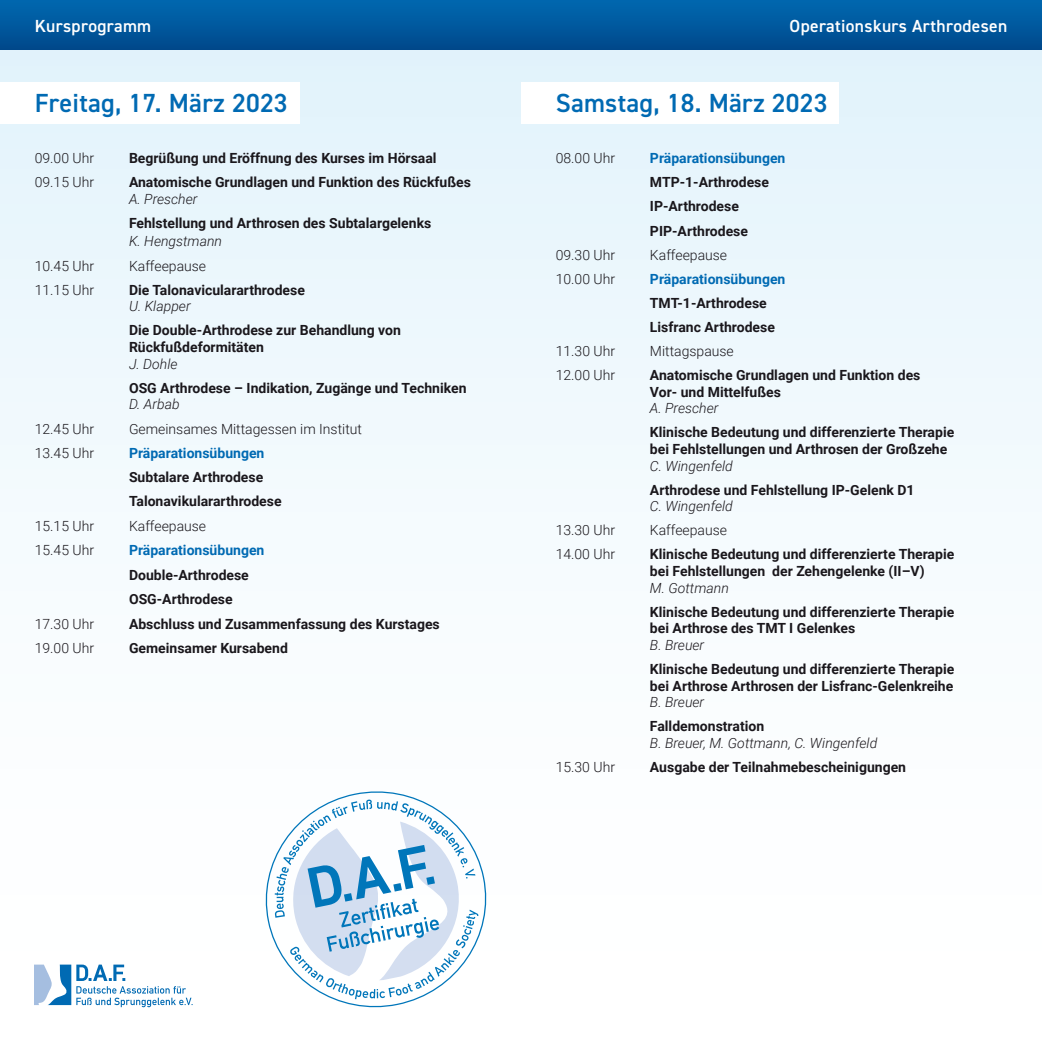
<style>
.page{position:relative;width:1042px;height:1042px;background:#fff}
.page>*{position:absolute;margin:0;border:0;box-sizing:border-box;transform-origin:0 0}
.t1{font:600 26.25px "DIN2014";letter-spacing:.01em;color:#006ab3}
.t2{font:600 17.5px "DIN2014";letter-spacing:.02em;color:#fff}
.t3{font:700 14px/16.6px "Roboto";color:#1a171c}
.t4{font:300 14px "Roboto";color:#1a171c}
.t5{font:italic 300 14px "Roboto";color:#1a171c}
.t6{font:700 14px "Roboto";color:#006ab3}
</style>
<div class="page">
<div style="left:0;top:50px;width:1042px;height:992px;background:linear-gradient(to bottom,#e4f4fb,#fff)"></div>
<div style="left:507px;top:0;width:535px;height:50px;background:linear-gradient(to bottom,#0069b0,#00498c)"></div>
<div style="left:0;top:0;width:521px;height:50px;background:linear-gradient(to bottom,#0069b0,#00498c)"></div>
<svg style="left:35px;top:964px;width:158px;height:43px"></svg>
<svg style="left:256px;top:781px;width:240px;height:236px"></svg>
<svg style="left:275px;top:799px;width:203px;height:200px"></svg>
<div style="left:0;top:82px;width:300px;height:42px;background:#fff"></div>
<div style="left:521px;top:82px;width:317px;height:42px;background:#fff"></div>
<p class="t2" style="left:35px;top:14px;width:118px">Kursprogramm</p>
<p class="t2" style="left:789px;top:14px;width:219px">Operationskurs Arthrodesen</p>
<h1 class="t1" style="left:35px;top:85px;width:254px">Freitag, 17. März 2023</h1>
<h1 class="t1" style="left:556px;top:85px;width:273px">Samstag, 18. März 2023</h1>
<p class="t4" style="left:35px;top:149px;width:61px">09.00 Uhr</p>
<p class="t3" style="left:129px;top:149px;width:309px">Begrüßung und Eröffnung des Kurses im Hörsaal</p>
<p class="t4" style="left:35px;top:173px;width:61px">09.15 Uhr</p>
<p class="t3" style="left:129px;top:174px;width:343px">Anatomische Grundlagen und Funktion des Rückfußes</p>
<p class="t5" style="left:129px;top:189px;width:70px">A. Prescher</p>
<p class="t3" style="left:129px;top:214px;width:304px">Fehlstellung und Arthrosen des Subtalargelenks</p>
<p class="t5" style="left:129px;top:231px;width:95px">K. Hengstmann</p>
<p class="t4" style="left:35px;top:256px;width:61px">10.45 Uhr</p>
<p class="t4" style="left:129px;top:256px;width:79px">Kaffeepause</p>
<p class="t4" style="left:35px;top:280px;width:61px">11.15 Uhr</p>
<p class="t3" style="left:129px;top:281px;width:177px">Die Talonaviculararthrodese</p>
<p class="t5" style="left:129px;top:296px;width:63px">U. Klapper</p>
<p class="t3" style="left:129px;top:321px;width:273px">Die Double-Arthrodese zur Behandlung von<br>Rückfußdeformitäten</p>
<p class="t5" style="left:129px;top:354px;width:50px">J. Dohle</p>
<p class="t3" style="left:129px;top:379px;width:339px">OSG Arthrodese – Indikation, Zugänge und Techniken</p>
<p class="t5" style="left:129px;top:394px;width:52px">D. Arbab</p>
<p class="t4" style="left:35px;top:419px;width:61px">12.45 Uhr</p>
<p class="t4" style="left:129px;top:419px;width:234px">Gemeinsames Mittagessen im Institut</p>
<p class="t4" style="left:35px;top:443px;width:61px">13.45 Uhr</p>
<p class="t6" style="left:129px;top:443px;width:137px">Präparationsübungen</p>
<p class="t3" style="left:129px;top:465px;width:154px;line-height:24.2px">Subtalare Arthrodese<br>Talonavikulararthrodese</p>
<p class="t4" style="left:35px;top:516px;width:61px">15.15 Uhr</p>
<p class="t4" style="left:129px;top:516px;width:79px">Kaffeepause</p>
<p class="t4" style="left:35px;top:541px;width:61px">15.45 Uhr</p>
<p class="t6" style="left:129px;top:541px;width:137px">Präparationsübungen</p>
<p class="t3" style="left:129px;top:562px;width:121px;line-height:24.2px">Double-Arthrodese<br>OSG-Arthrodese</p>
<p class="t4" style="left:35px;top:614px;width:61px">17.30 Uhr</p>
<p class="t3" style="left:129px;top:615px;width:312px">Abschluss und Zusammenfassung des Kurstages</p>
<p class="t4" style="left:35px;top:638px;width:61px">19.00 Uhr</p>
<p class="t3" style="left:129px;top:639px;width:160px">Gemeinsamer Kursabend</p>
<p class="t4" style="left:556px;top:149px;width:61px">08.00 Uhr</p>
<p class="t6" style="left:650px;top:149px;width:137px">Präparationsübungen</p>
<p class="t3" style="left:650px;top:170px;width:121px;line-height:24.2px">MTP-1-Arthrodese<br>IP-Arthrodese<br>PIP-Arthrodese</p>
<p class="t4" style="left:556px;top:245px;width:61px">09.30 Uhr</p>
<p class="t4" style="left:650px;top:245px;width:79px">Kaffeepause</p>
<p class="t4" style="left:556px;top:269px;width:61px">10.00 Uhr</p>
<p class="t6" style="left:650px;top:269px;width:137px">Präparationsübungen</p>
<p class="t3" style="left:650px;top:290px;width:126px;line-height:24.2px">TMT-1-Arthrodese<br>Lisfranc Arthrodese</p>
<p class="t4" style="left:556px;top:341px;width:61px">11.30 Uhr</p>
<p class="t4" style="left:650px;top:341px;width:85px">Mittagspause</p>
<p class="t4" style="left:556px;top:365px;width:61px">12.00 Uhr</p>
<p class="t3" style="left:650px;top:366px;width:272px">Anatomische Grundlagen und Funktion des<br>Vor- und Mittelfußes</p>
<p class="t5" style="left:650px;top:398px;width:70px">A. Prescher</p>
<p class="t3" style="left:650px;top:423px;width:306px">Klinische Bedeutung und differenzierte Therapie bei Fehlstellungen und Arthrosen der Großzehe</p>
<p class="t5" style="left:650px;top:456px;width:84px">C. Wingenfeld</p>
<p class="t3" style="left:650px;top:481px;width:266px">Arthrodese und Fehlstellung IP-Gelenk D1</p>
<p class="t5" style="left:650px;top:496px;width:84px">C. Wingenfeld</p>
<p class="t4" style="left:556px;top:520px;width:61px">13.30 Uhr</p>
<p class="t4" style="left:650px;top:520px;width:79px">Kaffeepause</p>
<p class="t4" style="left:556px;top:544px;width:61px">14.00 Uhr</p>
<p class="t3" style="left:650px;top:545px;width:306px">Klinische Bedeutung und differenzierte Therapie bei Fehlstellungen der Zehengelenke (II–V)</p>
<p class="t5" style="left:650px;top:578px;width:80px">M. Gottmann</p>
<p class="t3" style="left:650px;top:603px;width:306px">Klinische Bedeutung und differenzierte Therapie bei Arthrose des TMT I Gelenkes</p>
<p class="t5" style="left:650px;top:635px;width:56px">B. Breuer</p>
<p class="t3" style="left:650px;top:660px;width:306px">Klinische Bedeutung und differenzierte Therapie bei Arthrose Arthrosen der Lisfranc-Gelenkreihe</p>
<p class="t5" style="left:650px;top:692px;width:56px">B. Breuer</p>
<p class="t3" style="left:650px;top:717px;width:116px">Falldemonstration</p>
<p class="t5" style="left:650px;top:733px;width:229px">B. Breuer, M. Gottmann, C. Wingenfeld</p>
<p class="t4" style="left:556px;top:757px;width:61px">15.30 Uhr</p>
<p class="t3" style="left:650px;top:758px;width:258px">Ausgabe der Teilnahmebescheinigungen</p>
</div>
